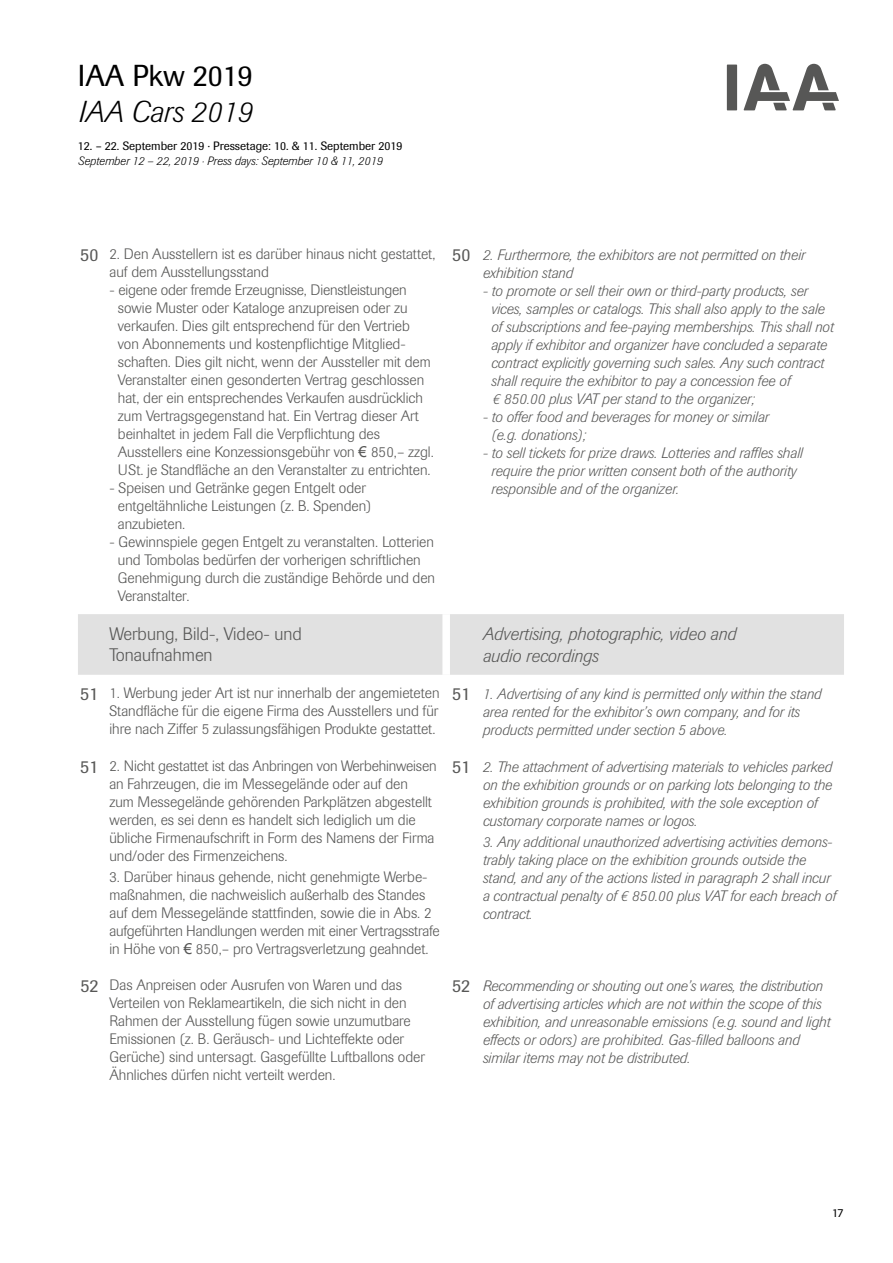
<style>
.page{position:relative;width:893px;height:1263px;background:#fff}
.page>*{position:absolute;margin:0;border:0;box-sizing:border-box;transform-origin:0 0}
.t1{font:italic 300 30px "Imago";color:#000}
.t2{font:30px "Berthold Imago BQ";color:#000}
.t3{font:italic 300 18px "Imago";color:#575756}
.t4{font:300 18px "Imago";color:#575756}
.t5{font:18px "Imago";letter-spacing:.02em;color:#575756}
.t6{font:300 15px/18px "Imago";color:#575756}
.t7{font:italic 300 15px/18px "Imago";color:#575756}
.t8{font:12px "Berthold Imago BQ";color:#000}
.t9{font:italic 300 12px "Imago";color:#000}
.t10{font:12px "Imago";color:#000}
.s1{font-family:"Arial";font-weight:400}
</style>
<div class="page">
<div style="left:727px;top:65px;width:10px;height:45px;background:#575756"></div>
<svg style="left:744px;top:64px;width:95px;height:46px"></svg>
<div style="left:78px;top:614px;width:766px;height:61px;background:#e1e1e1"></div>
<div style="left:442px;top:614px;width:8px;height:61px;background:#fff"></div>
<h1 class="t2" style="left:78px;top:58px;width:177px">IAA Pkw 2019</h1>
<h1 class="t1" style="left:78px;top:94px;width:175px">IAA Cars 2019</h1>
<p class="t8" style="left:78px;top:139px;width:326px">12. – 22. September 2019 · Pressetage: 10. &amp; 11. September 2019</p>
<p class="t9" style="left:78px;top:154px;width:306px">September 12 – 22, 2019 · Press days: September 10 &amp; 11, 2019</p>
<p class="t5" style="left:80px;top:245px;width:20px">50</p>
<p class="t6" style="left:109px;top:245px;width:327px">2. Den Ausstellern ist es darüber hinaus nicht gestattet, auf dem Ausstellungsstand</p>
<p class="t6" style="left:109px;top:281px;width:299px">- eigene oder fremde Erzeugnisse, Dienstleistungen</p>
<p class="t6" style="left:118px;top:299px;width:291px">sowie Muster oder Kataloge anzupreisen oder zu</p>
<p class="t6" style="left:118px;top:317px;width:293px">verkaufen. Dies gilt entsprechend für den Vertrieb</p>
<p class="t6" style="left:118px;top:335px;width:289px">von Abonnements und kostenpflichtige Mitglied-</p>
<p class="t6" style="left:118px;top:353px;width:314px">schaften. Dies gilt nicht, wenn der Aussteller mit dem</p>
<p class="t6" style="left:118px;top:371px;width:308px">Veranstalter einen gesonderten Vertrag geschlossen</p>
<p class="t6" style="left:118px;top:389px;width:307px">hat, der ein entsprechendes Verkaufen ausdrücklich</p>
<p class="t6" style="left:118px;top:407px;width:303px">zum Vertragsgegenstand hat. Ein Vertrag dieser Art</p>
<p class="t6" style="left:118px;top:425px;width:264px">beinhaltet in jedem Fall die Verpflichtung des</p>
<p class="t6" style="left:118px;top:443px;width:317px">Ausstellers eine Konzessionsgebühr von <span class="s1">€</span> 850,– zzgl.</p>
<p class="t6" style="left:118px;top:461px;width:314px">USt. je Standfläche an den Veranstalter zu entrichten.</p>
<p class="t6" style="left:109px;top:479px;width:258px">- Speisen und Getränke gegen Entgelt oder</p>
<p class="t6" style="left:118px;top:497px;width:255px">entgeltähnliche Leistungen (z. B. Spenden)</p>
<p class="t6" style="left:118px;top:515px;width:69px">anzubieten.</p>
<p class="t6" style="left:109px;top:533px;width:326px">- Gewinnspiele gegen Entgelt zu veranstalten. Lotterien</p>
<p class="t6" style="left:118px;top:551px;width:304px">und Tombolas bedürfen der vorherigen schriftlichen</p>
<p class="t6" style="left:118px;top:569px;width:319px">Genehmigung durch die zuständige Behörde und den</p>
<p class="t6" style="left:118px;top:587px;width:73px">Veranstalter.</p>
<p class="t4" style="left:109px;top:623px;width:194px">Werbung, Bild-, Video- und</p>
<p class="t4" style="left:109px;top:645px;width:105px">Tonaufnahmen</p>
<p class="t5" style="left:452px;top:245px;width:20px">50</p>
<p class="t7" style="left:482px;top:246px;width:324px">2. Furthermore, the exhibitors are not permitted on their exhibition stand</p>
<p class="t7" style="left:482px;top:282px;width:327px">- to promote or sell their own or third-party products, ser</p>
<p class="t7" style="left:491px;top:300px;width:335px">vices, samples or catalogs. This shall also apply to the sale</p>
<p class="t7" style="left:491px;top:318px;width:344px">of subscriptions and fee-paying memberships. This shall not</p>
<p class="t7" style="left:491px;top:336px;width:337px">apply if exhibitor and organizer have concluded a separate</p>
<p class="t7" style="left:491px;top:354px;width:334px">contract explicitly governing such sales. Any such contract</p>
<p class="t7" style="left:491px;top:372px;width:300px">shall require the exhibitor to pay a concession fee of</p>
<p class="t7" style="left:492px;top:390px;width:264px">€ 850.00 plus VAT per stand to the organizer;</p>
<p class="t7" style="left:482px;top:408px;width:288px">- to offer food and beverages for money or similar</p>
<p class="t7" style="left:491px;top:426px;width:97px">(e.g. donations);</p>
<p class="t7" style="left:482px;top:444px;width:321px">- to sell tickets for prize draws. Lotteries and raffles shall</p>
<p class="t7" style="left:491px;top:462px;width:307px">require the prior written consent both of the authority</p>
<p class="t7" style="left:491px;top:480px;width:189px">responsible and of the organizer.</p>
<p class="t3" style="left:482px;top:624px;width:255px">Advertising, photographic, video and</p>
<p class="t3" style="left:482px;top:645px;width:117px">audio recordings</p>
<p class="t5" style="left:80px;top:683px;width:20px">51</p>
<p class="t6" style="left:109px;top:684px;width:331px;text-align:justify">1. Werbung jeder Art ist nur innerhalb der angemieteten Standfläche für die eigene Firma des Ausstellers und für ihre nach Ziffer 5 zulassungsfähigen Produkte gestattet.</p>
<p class="t5" style="left:452px;top:683px;width:20px">51</p>
<p class="t7" style="left:482px;top:685px;width:340px">1. Advertising of any kind is permitted only within the stand area rented for the exhibitor’s own company, and for its</p>
<p class="t7" style="left:482px;top:721px;width:246px">products permitted under section 5 above.</p>
<p class="t5" style="left:80px;top:756px;width:20px">51</p>
<p class="t6" style="left:109px;top:757px;width:329px">2. Nicht gestattet ist das Anbringen von Werbehinweisen an Fahrzeugen, die im Messegelände oder auf den<br>zum Messegelände gehörenden Parkplätzen abgestellt werden, es sei denn es handelt sich lediglich um die übliche Firmenaufschrift in Form des Namens der Firma und/oder des Firmenzeichens.</p>
<p class="t6" style="left:109px;top:868px;width:332px">3. Darüber hinaus gehende, nicht genehmigte Werbe&shy;maßnahmen, die nachweislich außerhalb des Standes auf dem Messegelände stattfinden, sowie die in Abs. 2 aufgeführten Handlungen werden mit einer Vertragsstrafe in Höhe von <span class="s1">€</span> 850,– pro Vertragsverletzung geahndet.</p>
<p class="t5" style="left:80px;top:975px;width:19px">52</p>
<p class="t6" style="left:109px;top:976px;width:294px">Das Anpreisen oder Ausrufen von Waren und das</p>
<p class="t6" style="left:109px;top:994px;width:299px">Verteilen von Reklameartikeln, die sich nicht in den</p>
<p class="t6" style="left:109px;top:1012px;width:317px">Rahmen der Ausstellung fügen sowie unzumutbare Emissionen (z. B. Geräusch- und Lichteffekte oder Gerüche) sind untersagt. Gasgefüllte Luftballons oder Ähnliches dürfen nicht verteilt werden.</p>
<p class="t5" style="left:452px;top:756px;width:20px">51</p>
<p class="t7" style="left:482px;top:757px;width:351px">2. The attachment of advertising materials to vehicles parked on the exhibition grounds or on parking lots belonging to the exhibition grounds is prohibited, with the sole exception of customary corporate names or logos.</p>
<p class="t7" style="left:482px;top:832px;width:355px">3. Any additional unauthorized advertising activities demons&shy;trably taking place on the exhibition grounds outside the stand, and any of the actions listed in paragraph 2 shall incur a contractual penalty of € 850.00 plus VAT for each breach of contract.</p>
<p class="t5" style="left:452px;top:975px;width:19px">52</p>
<p class="t7" style="left:482px;top:977px;width:349px">Recommending or shouting out one’s wares, the distribution of advertising articles which are not within the scope of this exhibition, and unreasonable emissions (e.g. sound and light effects or odors) are prohibited. Gas-filled balloons and</p>
<p class="t7" style="left:482px;top:1049px;width:209px">similar items may not be distributed.</p>
<p class="t10" style="left:832px;top:1206px;width:13px">17</p>
</div>
